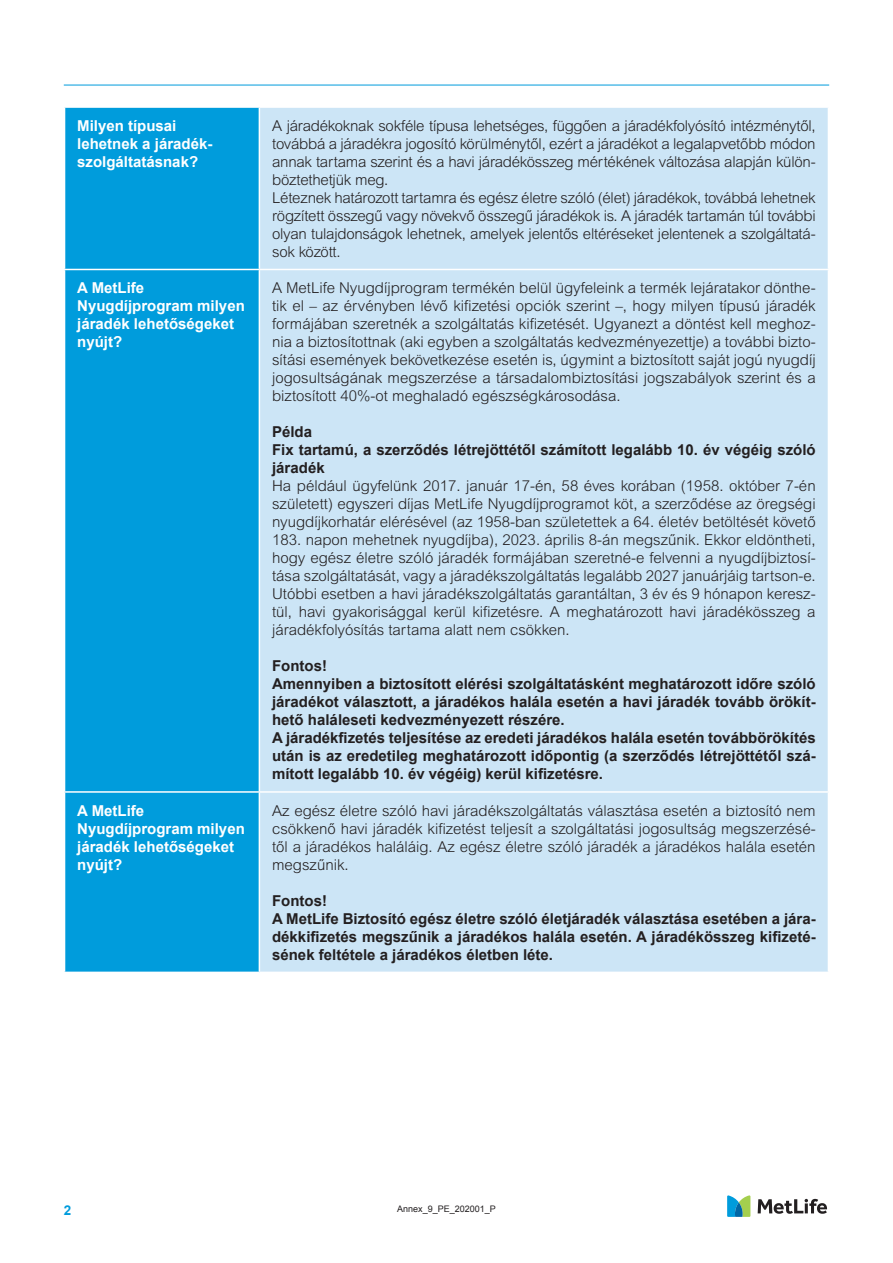
<style>
.page{position:relative;width:893px;height:1263px;background:#fff}
.page>*{position:absolute;margin:0;border:0;box-sizing:border-box;transform-origin:0 0}
.t1{font:300 15px/18px "Arial MT Std";letter-spacing:-.015em;color:#231f20;text-align:justify}
.t2{font:700 15px/18px "Arial";color:#231f20}
.t3{font:700 15px/18px "Arial";color:#fff}
.t4{font:700 13.5px "Arial";color:#009cdc}
.t5{font:9px "Arial";color:#231f20}
</style>
<div class="page">
<hr style="left:64px;top:85px;width:765px;height:1px;background:#009cdc">
<svg style="left:758px;top:1199px;width:69px;height:15px"></svg>
<svg style="left:727px;top:1195px;width:23px;height:22px"></svg>
<div style="left:65px;top:108px;width:194px;height:864px;background:#009cdc"></div>
<div style="left:260px;top:108px;width:568px;height:864px;background:#cce5f6"></div>
<hr style="left:64px;top:269px;width:195px;height:1px;background:#fff">
<hr style="left:259px;top:269px;width:570px;height:1px;background:#fff">
<hr style="left:64px;top:791px;width:195px;height:2px;background:#fff">
<hr style="left:259px;top:791px;width:570px;height:2px;background:#fff">
<p class="t3" style="left:77px;top:117px;width:137px">Milyen típusai lehetnek a járadék&shy;szolgáltatásnak?</p>
<p class="t1" style="left:272px;top:117px;width:545px;text-align:left">A járadékoknak sokféle típusa lehetséges, függően a járadékfolyósító intézménytől, továbbá a járadékra jogosító körülménytől, ezért a járadékot a legalapvetőbb módon annak tartama szerint és a havi járadékösszeg mértékének változása alapján külön&shy;böztethetjük meg.<br>Léteznek határozott tartamra és egész életre szóló (élet) járadékok, továbbá lehetnek rögzített összegű vagy növekvő összegű járadékok is. A járadék tartamán túl további olyan tulajdonságok lehetnek, amelyek jelentős eltéréseket jelentenek a szolgáltatá&shy;sok között.</p>
<p class="t3" style="left:77px;top:279px;width:169px">A MetLife<br>Nyugdíjprogram milyen járadék lehetőségeket nyújt?</p>
<p class="t1" style="left:272px;top:279px;width:545px">A MetLife Nyugdíjprogram termékén belül ügyfeleink a termék lejáratakor dönthe&shy;tik el – az érvényben lévő kifizetési opciók szerint –, hogy milyen típusú járadék formájában szeretnék a szolgáltatás kifizetését. Ugyanezt a döntést kell meghoz&shy;nia a biztosítottnak (aki egyben a szolgáltatás kedvezményezettje) a további bizto&shy;sítási események bekövetkezése esetén is, úgymint a biztosított saját jogú nyugdíj jogosultságának megszerzése a társadalombiztosítási jogszabályok szerint és a biztosított 40%-ot meghaladó egészségkárosodása.</p>
<p class="t2" style="left:272px;top:423px;width:545px">Példa<br>Fix tartamú, a szerződés létrejöttétől számított legalább 10. év végéig szóló járadék</p>
<p class="t1" style="left:272px;top:477px;width:545px">Ha például ügyfelünk 2017. január 17-én, 58 éves korában (1958. október 7-én született) egyszeri díjas MetLife Nyugdíjprogramot köt, a szerződése az öregségi nyugdíjkorhatár elérésével (az 1958-ban születettek a 64. életév betöltését követő 183. napon mehetnek nyugdíjba), 2023. április 8-án megszűnik. Ekkor eldöntheti, hogy egész életre szóló járadék formájában szeretné-e felvenni a nyugdíjbiztosí&shy;tása szolgáltatását, vagy a járadékszolgáltatás legalább 2027 januárjáig tartson-e.<br>Utóbbi esetben a havi járadékszolgáltatás garantáltan, 3 év és 9 hónapon keresz&shy;tül, havi gyakorisággal kerül kifizetésre. A meghatározott havi járadékösszeg a járadékfolyósítás tartama alatt nem csökken.</p>
<p class="t2" style="left:272px;top:657px;width:545px">Fontos!<br>Amennyiben a biztosított elérési szolgáltatásként meghatározott időre szóló járadékot választott, a járadékos halála esetén a havi járadék tovább örökít&shy;hető haláleseti kedvezményezett részére.<br>A járadékfizetés teljesítése az eredeti járadékos halála esetén továbbörökítés után is az eredetileg meghatározott időpontig (a szerződés létrejöttétől szá&shy;mított legalább 10. év végéig) kerül kifizetésre.</p>
<p class="t3" style="left:77px;top:802px;width:169px">A MetLife<br>Nyugdíjprogram milyen járadék lehetőségeket nyújt?</p>
<p class="t1" style="left:272px;top:801px;width:545px">Az egész életre szóló havi járadékszolgáltatás választása esetén a biztosító nem csökkenő havi járadék kifizetést teljesít a szolgáltatási jogosultság megszerzésé&shy;től a járadékos haláláig. Az egész életre szóló járadék a járadékos halála esetén megszűnik.</p>
<p class="t2" style="left:272px;top:892px;width:545px">Fontos!<br>A MetLife Biztosító egész életre szóló életjáradék választása esetében a jára&shy;dékkifizetés megszűnik a járadékos halála esetén. A járadékösszeg kifizeté&shy;sének feltétele a járadékos életben léte.</p>
<p class="t4" style="left:64px;top:1201px;width:9px">2</p>
<p class="t5" style="left:397px;top:1202px;width:100px">Annex_9_PE_202001_P</p>
</div>
